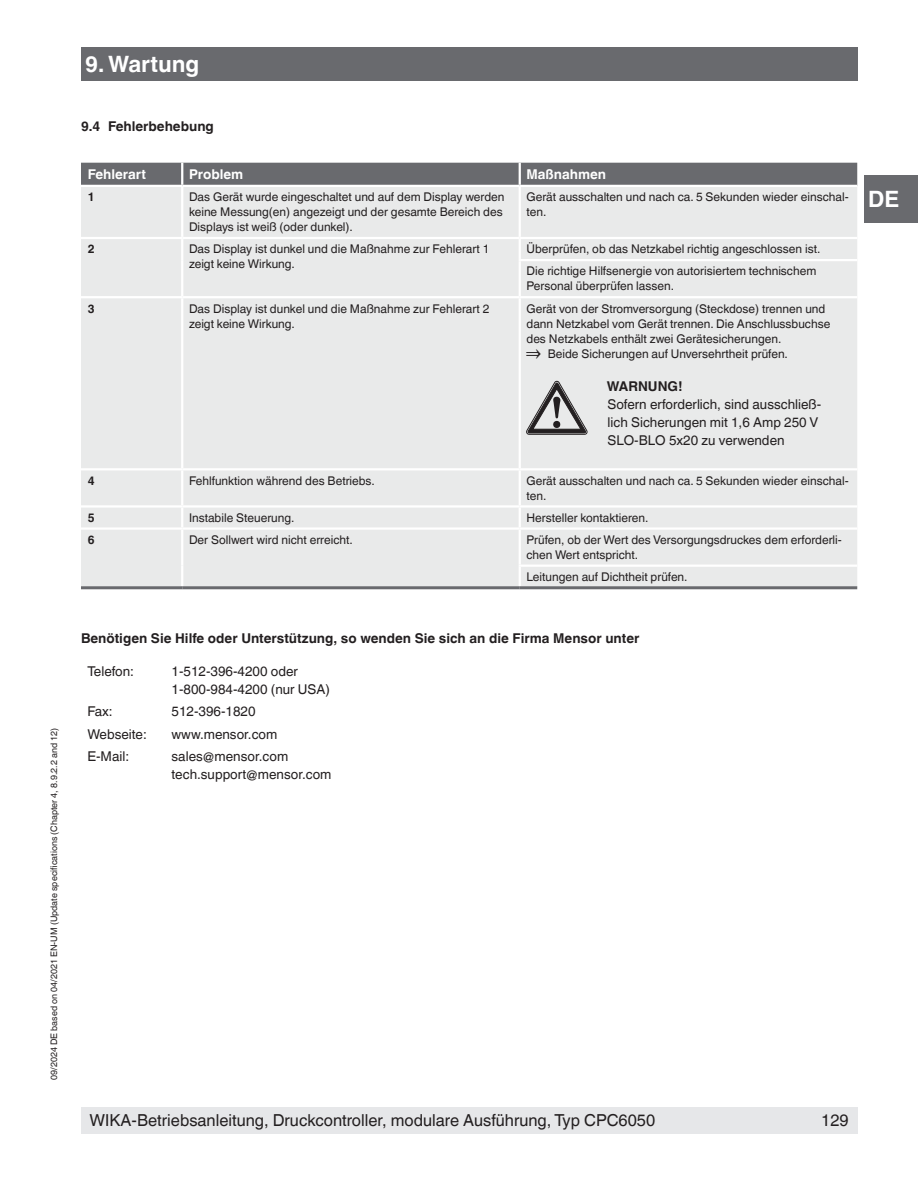
<style>
.page{position:relative;width:918px;height:1188px;background:#fff}
.page>*{position:absolute;margin:0;border:0;box-sizing:border-box;transform-origin:0 0}
.t1{font:700 22.5px "Helvetica World";color:#fff}
.t2{font:16.5px "Helvetica World";color:#231f20}
.t3{font:13.5px/18px "Helvetica World";color:#231f20}
.t4{font:700 13.5px "Helvetica World";color:#231f20}
.t5{font:700 13.5px "Helvetica World";color:#fff}
.t6{font:12px/15px "Helvetica World";color:#231f20}
.t7{font:700 12px "Helvetica World";color:#231f20}
.t8{font:9px "Helvetica World";color:#231f20}
.s1{font-size:20.4px}
</style>
<div class="page">
<div style="left:81px;top:47px;width:776px;height:34px;background:#696a6e"></div>
<div style="left:864px;top:176px;width:54px;height:47px;background:#696a6e"></div>
<div style="left:81px;top:1107px;width:776px;height:27px;background:#e6e7e9"></div>
<div style="left:81px;top:163px;width:776px;height:22px;background:#696a6e"></div>
<div style="left:81px;top:187px;width:776px;height:399px;background:#e9eaea"></div>
<hr style="left:181px;top:163px;width:2px;height:22px;background:#fff">
<hr style="left:519px;top:163px;width:2px;height:22px;background:#fff">
<hr style="left:181px;top:187px;width:2px;height:50px;background:#fff">
<hr style="left:519px;top:187px;width:2px;height:50px;background:#fff">
<hr style="left:81px;top:237px;width:101px;height:2px;background:#fff">
<hr style="left:182px;top:237px;width:338px;height:2px;background:#fff">
<hr style="left:181px;top:239px;width:2px;height:21px;background:#fff">
<hr style="left:520px;top:237px;width:337px;height:2px;background:#fff">
<hr style="left:519px;top:239px;width:2px;height:20px;background:#fff">
<hr style="left:181px;top:260px;width:2px;height:36px;background:#fff">
<hr style="left:519px;top:259px;width:338px;height:2px;background:#fff">
<hr style="left:519px;top:261px;width:2px;height:35px;background:#fff">
<hr style="left:81px;top:296px;width:101px;height:2px;background:#fff">
<hr style="left:182px;top:296px;width:338px;height:2px;background:#fff">
<hr style="left:181px;top:298px;width:2px;height:170px;background:#fff">
<hr style="left:520px;top:296px;width:337px;height:2px;background:#fff">
<hr style="left:519px;top:298px;width:2px;height:170px;background:#fff">
<hr style="left:81px;top:468px;width:101px;height:2px;background:#fff">
<hr style="left:182px;top:468px;width:338px;height:2px;background:#fff">
<hr style="left:181px;top:470px;width:2px;height:35px;background:#fff">
<hr style="left:520px;top:468px;width:337px;height:2px;background:#fff">
<hr style="left:519px;top:470px;width:2px;height:35px;background:#fff">
<hr style="left:81px;top:505px;width:101px;height:3px;background:#fff">
<hr style="left:182px;top:505px;width:338px;height:3px;background:#fff">
<svg style="left:181px;top:508px;width:2px;height:19px"></svg>
<hr style="left:520px;top:505px;width:337px;height:3px;background:#fff">
<svg style="left:519px;top:508px;width:2px;height:19px"></svg>
<hr style="left:81px;top:527px;width:101px;height:3px;background:#fff">
<hr style="left:182px;top:527px;width:338px;height:3px;background:#fff">
<hr style="left:181px;top:530px;width:2px;height:36px;background:#fff">
<hr style="left:520px;top:527px;width:337px;height:3px;background:#fff">
<hr style="left:519px;top:530px;width:2px;height:35px;background:#fff">
<hr style="left:181px;top:566px;width:2px;height:20px;background:#fff">
<hr style="left:519px;top:565px;width:338px;height:2px;background:#fff">
<svg style="left:519px;top:567px;width:2px;height:19px"></svg>
<hr style="left:81px;top:586px;width:101px;height:3px;background:#696a6e">
<hr style="left:182px;top:586px;width:338px;height:3px;background:#696a6e">
<hr style="left:520px;top:586px;width:337px;height:3px;background:#696a6e">
<svg style="left:526px;top:381px;width:61px;height:53px;background:#adadad"></svg>
<p class="t8" style="left:49px;top:1080px;width:354px;rotate:-90deg">09/2024 DE based on 04/2021 EN-UM (Update specifications (Chapter 4, 8.9.2.2 and 12)</p>
<h1 class="t1" style="left:85px;top:51px;width:116px">9. Wartung</h1>
<p class="t4" style="left:81px;top:119px;width:134px">9.4 Fehlerbehebung</p>
<p class="t5" style="left:88px;top:167px;width:60px">Fehlerart</p>
<p class="t5" style="left:189px;top:167px;width:56px">Problem</p>
<p class="t5" style="left:526px;top:167px;width:81px">Maßnahmen</p>
<p class="t7" style="left:88px;top:190px;width:8px">1</p>
<p class="t6" style="left:189px;top:190px;width:317px">Das Gerät wurde eingeschaltet und auf dem Display werden keine Messung(en) angezeigt und der gesamte Bereich des<br>Displays ist weiß (oder dunkel).</p>
<p class="t6" style="left:527px;top:190px;width:324px">Gerät ausschalten und nach ca. 5 Sekunden wieder einschal&shy;ten.</p>
<p class="t7" style="left:88px;top:242px;width:8px">2</p>
<p class="t6" style="left:189px;top:242px;width:302px">Das Display ist dunkel und die Maßnahme zur Fehlerart 1 zeigt keine Wirkung.</p>
<p class="t6" style="left:527px;top:238px;width:295px;line-height:22px">Überprüfen, ob das Netzkabel richtig angeschlossen ist.<br>Die richtige Hilfsenergie von autorisiertem technischem</p>
<p class="t6" style="left:527px;top:279px;width:149px">Personal überprüfen lassen.</p>
<p class="t7" style="left:88px;top:301px;width:8px">3</p>
<p class="t6" style="left:189px;top:301px;width:302px">Das Display ist dunkel und die Maßnahme zur Fehlerart 2 zeigt keine Wirkung.</p>
<p class="t6" style="left:526px;top:301px;width:305px">Gerät von der Stromversorgung (Steckdose) trennen und dann Netzkabel vom Gerät trennen. Die Anschlussbuchse des Netzkabels enthält zwei Gerätesicherungen.<br><span class="s1">⇒</span> Beide Sicherungen auf Unversehrtheit prüfen.</p>
<p class="t4" style="left:607px;top:378px;width:77px">WARNUNG!</p>
<p class="t3" style="left:607px;top:395px;width:215px">Sofern erforderlich, sind ausschließ&shy;lich Sicherungen mit 1,6 Amp 250 V<br>SLO-BLO 5x20 zu verwenden</p>
<p class="t7" style="left:88px;top:474px;width:8px">4</p>
<p class="t6" style="left:189px;top:473px;width:187px">Fehlfunktion während des Betriebs.</p>
<p class="t6" style="left:527px;top:473px;width:324px">Gerät ausschalten und nach ca. 5 Sekunden wieder einschal&shy;ten.</p>
<p class="t7" style="left:88px;top:511px;width:8px">5</p>
<p class="t6" style="left:189px;top:510px;width:107px">Instabile Steuerung.</p>
<p class="t6" style="left:527px;top:510px;width:124px">Hersteller kontaktieren.</p>
<p class="t7" style="left:88px;top:533px;width:8px">6</p>
<p class="t6" style="left:189px;top:532px;width:165px">Der Sollwert wird nicht erreicht.</p>
<p class="t6" style="left:527px;top:532px;width:317px">Prüfen, ob der Wert des Versorgungsdruckes dem erforderli&shy;chen Wert entspricht.</p>
<p class="t6" style="left:527px;top:569px;width:163px">Leitungen auf Dichtheit prüfen.</p>
<p class="t4" style="left:81px;top:631px;width:560px">Benötigen Sie Hilfe oder Unterstützung, so wenden Sie sich an die Firma Mensor unter</p>
<p class="t3" style="left:87px;top:662px;width:48px">Telefon:</p>
<p class="t3" style="left:172px;top:662px;width:160px">1-512-396-4200 oder<br>1-800-984-4200 (nur USA)</p>
<p class="t3" style="left:87px;top:703px;width:27px">Fax:</p>
<p class="t3" style="left:172px;top:703px;width:86px">512-396-1820</p>
<p class="t3" style="left:87px;top:725px;width:61px">Webseite:</p>
<p class="t3" style="left:172px;top:725px;width:107px">www.mensor.com</p>
<p class="t3" style="left:87px;top:748px;width:43px">E-Mail:</p>
<p class="t3" style="left:172px;top:748px;width:161px">sales@mensor.com tech.support@mensor.com</p>
<h1 class="t1" style="left:868px;top:186px;width:33px">DE</h1>
<h2 class="t2" style="left:90px;top:1111px;width:567px">WIKA-Betriebsanleitung, Druckcontroller, modulare Ausführung, Typ CPC6050</h2>
<h2 class="t2" style="left:821px;top:1111px;width:29px">129</h2>
</div>
